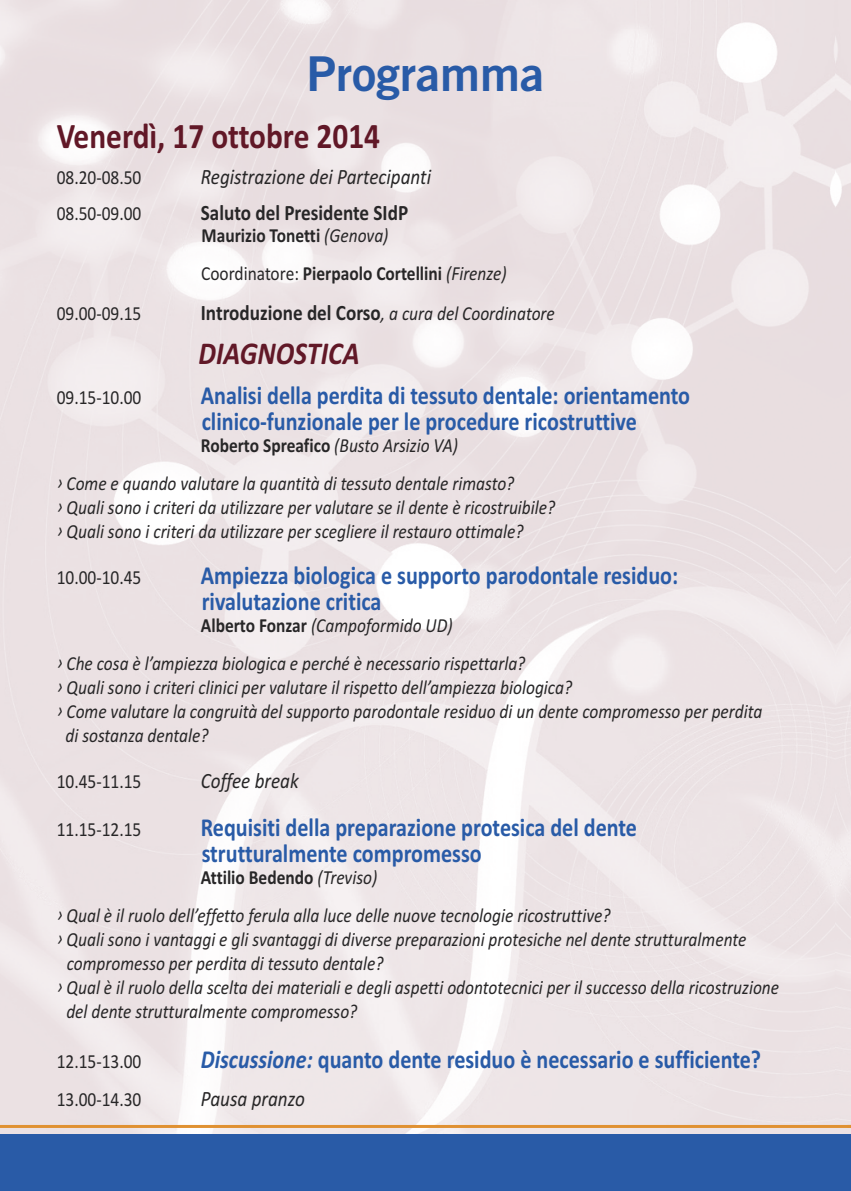
<style>
.page{position:relative;width:851px;height:1191px;background:#fff}
.page>*{position:absolute;margin:0;border:0;box-sizing:border-box;transform-origin:0 0}
.t1{font:48px "Trade Gothic Bold Two";color:#295ba7}
.t2{font:700 36px "Calibri";color:#611827;scale:.87 1}
.t3{font:italic 700 32px "Calibri";color:#611827;scale:.87 1}
.t4{font:700 26px/26px "Calibri";color:#295ba7;scale:.85 1}
.t5{font:italic 22px "Calibri";color:#272627;scale:.87 1}
.t6{font:700 22px "Calibri";color:#272627;scale:.87 1}
.t7{font:italic 20px/38px "Calibri";color:#272627;scale:.87 1}
.t8{font:20px "Calibri";color:#272627;scale:.87 1}
.t9{font:700 20px/38px "Calibri";color:#272627;scale:.87 1}
.s1{font-weight:400;font-style:italic}
.s2{font-weight:400}
.s3{font-weight:700;font-style:normal;font-size:22px}
.s4{font-weight:700;font-style:normal}
.s5{font-style:italic}
</style>
<div class="page">
<div style="left:0;top:1134px;width:850px;height:57px;background:#295ba7"></div>
<hr style="left:0;top:1125px;width:850px;height:3px;background:#e09132">
<h1 class="t1" style="left:307px;top:57px;width:238px">Programma</h1>
<h2 class="t2" style="left:57px;top:124px;width:373px">Venerdì, 17 ottobre 2014</h2>
<p class="t8" style="left:57px;top:165px;width:99px">08.20-08.50</p>
<p class="t5" style="left:201px;top:169px;width:266px">Registrazione dei Partecipanti</p>
<p class="t8" style="left:57px;top:201px;width:99px">08.50-09.00</p>
<p class="t6" style="left:201px;top:205px;width:240px">Saluto del Presidente SIdP</p>
<p class="t9" style="left:201px;top:218px;width:353px">Maurizio Tonetti <span class="s1">(Genova)<br></span><span class="s2">Coordinatore:</span> Pierpaolo Cortellini <span class="s1">(Firenze)</span></p>
<p class="t8" style="left:57px;top:301px;width:99px">09.00-09.15</p>
<p class="t7" style="left:201px;top:296px;width:408px"><span class="s3">Introduzione del Corso</span>, a cura del Coordinatore</p>
<h3 class="t3" style="left:198px;top:334px;width:187px">DIAGNOSTICA</h3>
<p class="t8" style="left:57px;top:385px;width:99px">09.15-10.00</p>
<h3 class="t4" style="left:201px;top:385px;width:577px">Analisi della perdita di tessuto dentale: orientamento clinico-funzionale per le procedure ricostruttive</h3>
<p class="t7" style="left:57px;top:428px;width:527px;text-indent:144px"><span class="s4">Roberto Spreafico</span> (Busto Arsizio VA)<br>› Come e quando valutare la quantità di tessuto dentale rimasto?</p>
<p class="t7" style="left:57px;top:497px;width:574px;line-height:24px">› Quali sono i criteri da utilizzare per valutare se il dente è ricostruibile? › Quali sono i criteri da utilizzare per scegliere il restauro ottimale?</p>
<p class="t8" style="left:57px;top:565px;width:99px">10.00-10.45</p>
<h3 class="t4" style="left:201px;top:565px;width:563px">Ampiezza biologica e supporto parodontale residuo: rivalutazione critica</h3>
<p class="t7" style="left:57px;top:608px;width:540px;text-indent:144px"><span class="s4">Alberto Fonzar</span> (Campoformido UD)<br>› Che cosa è l’ampiezza biologica e perché è necessario rispettarla?</p>
<p class="t7" style="left:57px;top:670px;width:593px">› Quali sono i criteri clinici per valutare il rispetto dell’ampiezza biologica?</p>
<p class="t7" style="left:57px;top:694px;width:812px">› Come valutare la congruità del supporto parodontale residuo di un dente compromesso per perdita</p>
<p class="t7" style="left:65px;top:718px;width:166px">di sostanza dentale?</p>
<p class="t8" style="left:57px;top:769px;width:99px">10.45-11.15</p>
<p class="t5" style="left:201px;top:773px;width:114px">Coffee break</p>
<p class="t8" style="left:57px;top:817px;width:99px">11.15-12.15</p>
<h3 class="t4" style="left:201px;top:817px;width:514px">Requisiti della preparazione protesica del dente strutturalmente compromesso</h3>
<p class="t7" style="left:57px;top:860px;width:638px;text-indent:144px"><span class="s4">Attilio Bedendo</span> (Treviso)<br>› Qual è il ruolo dell’effetto ferula alla luce delle nuove tecnologie ricostruttive?</p>
<p class="t7" style="left:57px;top:922px;width:794px">› Quali sono i vantaggi e gli svantaggi di diverse preparazioni protesiche nel dente strutturalmente</p>
<p class="t7" style="left:67px;top:946px;width:365px">compromesso per perdita di tessuto dentale?</p>
<p class="t7" style="left:57px;top:970px;width:831px">› Qual è il ruolo della scelta dei materiali e degli aspetti odontotecnici per il successo della ricostruzione</p>
<p class="t7" style="left:66px;top:994px;width:336px">del dente strutturalmente compromesso?</p>
<p class="t8" style="left:57px;top:1049px;width:99px">12.15-13.00</p>
<h3 class="t4" style="left:201px;top:1049px;width:660px"><span class="s5">Discussione:</span> quanto dente residuo è necessario e sufficiente?</h3>
<p class="t8" style="left:57px;top:1087px;width:99px">13.00-14.30</p>
<p class="t5" style="left:201px;top:1091px;width:121px">Pausa pranzo</p>
</div>
